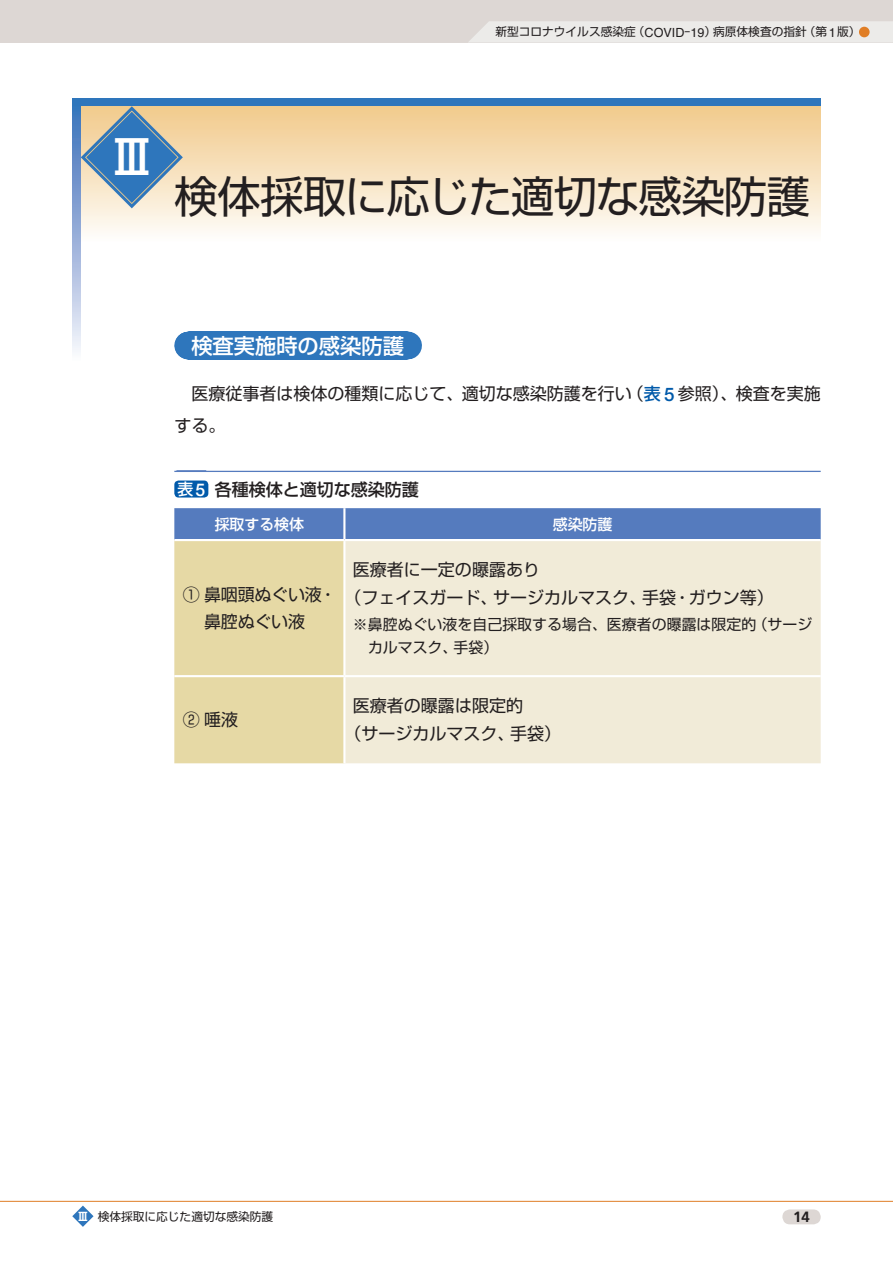
<style>
.page{position:relative;width:893px;height:1263px;background:#fff}
.page>*{position:absolute;margin:0;border:0;box-sizing:border-box;transform-origin:0 0}
.t1{font:500 46.8px "Shin Go Pro";color:#fff}
.t2{font:43.65px "Shin Go Pro";letter-spacing:-.025em;color:#231f20}
.t3{font:500 21.3px "Shin Go Pro";color:#fff}
.t4{font:16.95px/27.6px "Shin Go Pro";color:#231f20}
.t5{font:500 16.95px "Shin Go Pro";color:#231f20}
.t6{font:14.85px/23.4px "Shin Go Pro";letter-spacing:.005em;color:#231f20}
.t7{font:500 14.85px "Shin Go Pro";color:#fff}
.t8{font:700 14.85px "Frutiger";color:#231f20}
.t9{font:11.7px "Shin Go Pro";color:#231f20}
.s1{font-family:"Helvetica";font-size:12.6px}
.s2{font-family:"Ryumin Pro";font-weight:700}
.s3{font-weight:500;color:#015aaa}
.s4{font-family:"Helvetica Neue";font-weight:500;font-size:18.75px;color:#015aaa}
.s5{font-size:15.9px;color:#fff}
.s6{font-family:"Helvetica Neue";font-size:17.55px;color:#fff}
.s7{font-family:"Shin Go Pro De";font-weight:700;color:#fff}
</style>
<div class="page">
<div style="left:0;top:0;width:893px;height:43px;background:#ddd7d4"></div>
<div style="left:72px;top:98px;width:749px;height:8px;background:#2e76bc"></div>
<div style="left:81px;top:106px;width:740px;height:136px;background:linear-gradient(to bottom,#f1c98a,#fefdfa)"></div>
<svg style="left:72px;top:106px;width:9px;height:245px;background:#93aed8"></svg>
<svg style="left:469px;top:21px;width:424px;height:22px;background:#ebe9e7"></svg>
<hr style="left:0;top:1201px;width:893px;height:1px;background:#e07e26">
<svg style="left:72px;top:1205px;width:22px;height:22px"></svg>
<div style="left:782px;top:1209px;width:39px;height:15px;background:#ddd7d4;border-radius:7px"></div>
<svg style="left:81px;top:106px;width:102px;height:102px;background:#95abb6"></svg>
<div style="left:859px;top:27px;width:11px;height:10px;background:#e07e26;border-radius:50%"></div>
<hr style="left:174px;top:471px;width:647px;height:1px;background:#557bbe">
<div style="left:174px;top:480px;width:34px;height:17px;background:#015aaa;border-radius:4px"></div>
<hr style="left:176px;top:470px;width:30px;height:1px;background:#557bbe">
<svg style="left:174px;top:508px;width:647px;height:255px;background:#b3b8ae"></svg>
<div style="left:345px;top:541px;width:476px;height:222px;background:#f1ebd8"></div>
<hr style="left:343px;top:508px;width:2px;height:31px;background:#fff">
<hr style="left:174px;top:539px;width:170px;height:2px;background:#fff">
<hr style="left:344px;top:539px;width:477px;height:2px;background:#fff">
<hr style="left:343px;top:541px;width:2px;height:134px;background:#fff">
<hr style="left:174px;top:675px;width:170px;height:2px;background:#fff">
<hr style="left:344px;top:675px;width:477px;height:2px;background:#fff">
<hr style="left:343px;top:677px;width:2px;height:86px;background:#fff">
<div style="left:188px;top:332px;width:220px;height:27px;background:#2e76bc"></div>
<p class="t9" style="left:495px;top:22px;width:367px">新型コロナウイルス感染症（<span class="s1">COVID</span><span class="s2">-</span><span class="s1">19</span>）病原体検査の指針（第<span class="s1">1</span>版）</p>
<h1 class="t1" style="left:108px;top:119px;width:48px">Ⅲ</h1>
<h2 class="t2" style="left:174px;top:160px;width:637px">検体採取に応じた適切な感染防護</h2>
<p class="t3" style="left:191px;top:328px;width:214px">検査実施時の感染防護</p>
<p class="t4" style="left:174px;top:375px;width:648px;line-height:32px;text-indent:17px">医療従事者は検体の種類に応じて、適切な感染防護を行い（<span class="s3">表</span> <span class="s4">5</span> 参照）、検査を実施する。</p>
<p class="t5" style="left:177px;top:475px;width:243px"><span class="s5">表</span><span class="s6">5</span> 各種検体と適切な感染防護</p>
<p class="t7" style="left:215px;top:512px;width:91px">採取する検体</p>
<p class="t7" style="left:553px;top:512px;width:61px">感染防護</p>
<p class="t4" style="left:204px;top:578px;width:134px;text-indent:-21px">① 鼻咽頭ぬぐい液・鼻腔ぬぐい液</p>
<p class="t4" style="left:183px;top:704px;width:57px">② 唾液</p>
<p class="t4" style="left:344px;top:554px;width:431px;text-indent:9px">医療者に一定の曝露あり<br>（フェイスガード、サージカルマスク、手袋・ガウン等）</p>
<p class="t6" style="left:368px;top:610px;width:446px;text-indent:-15px">※鼻腔ぬぐい液を自己採取する場合、医療者の曝露は限定的（サージカルマスク、手袋）</p>
<p class="t4" style="left:344px;top:690px;width:218px;text-indent:9px">医療者の曝露は限定的<br>（サージカルマスク、手袋）</p>
<p class="t9" style="left:77px;top:1207px;width:198px"><span class="s7">Ⅲ</span> 検体採取に応じた適切な感染防護</p>
<p class="t8" style="left:793px;top:1208px;width:18px">14</p>
</div>
